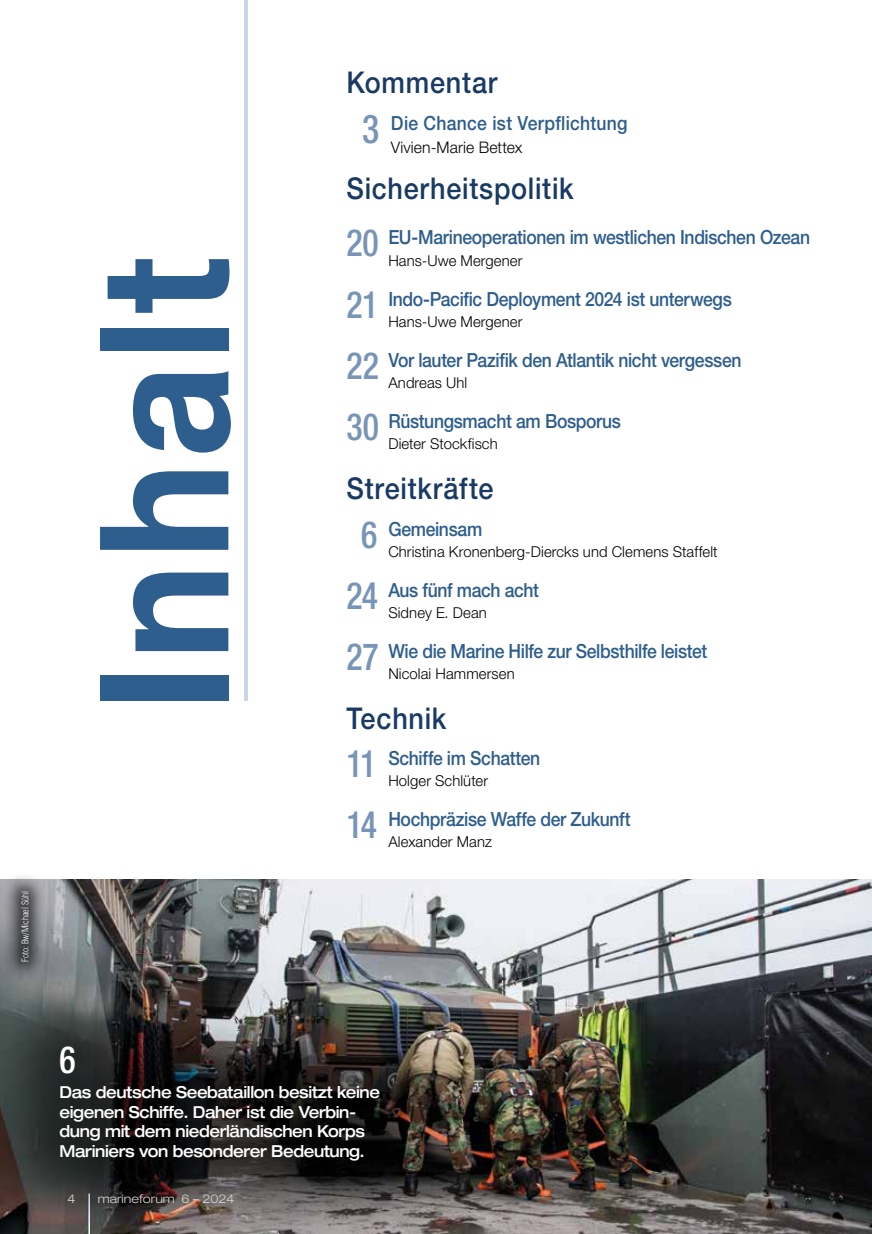
<style>
.page{position:relative;width:872px;height:1234px;background:#fff}
.page>*{position:absolute;margin:0;border:0;box-sizing:border-box;transform-origin:0 0}
.t1{font:700 179.7px "Helvetica Neue";letter-spacing:.03em;color:#2e5e8e;scale:.9 1}
.t2{font:500 condensed 37.5px "Helvetica Neue";color:#fff;scale:.9 1}
.t3{font:500 30px "Helvetica Neue";letter-spacing:.025em;color:#183a65;scale:.9 1}
.t4{font:500 19.5px "Helvetica Neue";letter-spacing:-.02em;color:#2e5e8e;scale:.9 1}
.t5{font:500 19.5px "Helvetica Neue";letter-spacing:.015em;color:#2e5e8e;scale:.9 1}
.t6{font:500 expanded 16.5px/19.5px "Helvetica Neue";letter-spacing:-.025em;color:#fff;scale:.9 1}
.t7{font:300 15.9px "Helvetica Neue";letter-spacing:.005em;color:#000}
.t8{font:300 15px "Helvetica Neue";letter-spacing:.005em;color:#000}
.t9{font:300 expanded 12px "Helvetica Neue";color:#fff}
.t10{font:300 condensed 9px "Helvetica";color:#fff}
.s1{font-stretch:condensed;font-size:39.75px;color:#7895b7}
.s2{font-stretch:condensed;font-size:37.5px;color:#7895b7}
.s3{font-family:"Helvetica Neue Light Ext SC800";font-weight:400;font-stretch:normal}
</style>
<div class="page">
<img style="left:0;top:879px;width:872px;height:354px">
<hr style="left:244px;top:0;width:4px;height:700px;background:#cbd6e4">
<div style="left:0;top:971px;width:454px;height:262px;background:#000;opacity:.52"></div>
<div style="left:1px;top:871px;width:47px;height:110px;background:#000;opacity:.75"></div>
<p class="t1" style="left:53px;top:712px;width:507px;rotate:-90deg">Inhalt</p>
<p class="t10" style="left:20px;top:962px;width:73px;rotate:-90deg">Foto: Bw/Michael Sühl</p>
<p class="t3" style="left:346px;top:64px;width:169px">Kommentar</p>
<p class="t5" style="left:362px;top:112px;width:296px"><span class="s1">3</span> Die Chance ist Verpflichtung</p>
<p class="t7" style="left:391px;top:137px;width:133px">Vivien-Marie Bettex</p>
<p class="t3" style="left:346px;top:170px;width:254px">Sicherheitspolitik</p>
<p class="t4" style="left:346px;top:225px;width:517px"><span class="s2">20</span> EU-Marineoperationen im westlichen Indischen Ozean</p>
<p class="t8" style="left:388px;top:252px;width:136px">Hans-Uwe Mergener</p>
<p class="t4" style="left:346px;top:287px;width:430px"><span class="s2">21</span> Indo-Pacific Deployment 2024 ist unterwegs</p>
<p class="t8" style="left:388px;top:313px;width:136px">Hans-Uwe Mergener</p>
<p class="t4" style="left:346px;top:348px;width:440px"><span class="s2">22</span> Vor lauter Pazifik den Atlantik nicht vergessen</p>
<p class="t8" style="left:388px;top:374px;width:80px">Andreas Uhl</p>
<p class="t4" style="left:346px;top:409px;width:307px"><span class="s2">30</span> Rüstungsmacht am Bosporus</p>
<p class="t8" style="left:388px;top:435px;width:111px">Dieter Stockfisch</p>
<p class="t3" style="left:346px;top:471px;width:165px">Streitkräfte</p>
<p class="t4" style="left:361px;top:517px;width:136px"><span class="s2">6</span> Gemeinsam</p>
<p class="t8" style="left:388px;top:542px;width:331px">Christina Kronenberg-Diercks und Clemens Staffelt</p>
<p class="t4" style="left:346px;top:578px;width:216px"><span class="s2">24</span> Aus fünf mach acht</p>
<p class="t8" style="left:388px;top:603px;width:100px">Sidney E. Dean</p>
<p class="t4" style="left:346px;top:639px;width:403px"><span class="s2">27</span> Wie die Marine Hilfe zur Selbsthilfe leistet</p>
<p class="t8" style="left:388px;top:664px;width:128px">Nicolai Hammersen</p>
<p class="t3" style="left:346px;top:700px;width:113px">Technik</p>
<p class="t4" style="left:346px;top:745px;width:217px"><span class="s2">11</span> Schiffe im Schatten</p>
<p class="t8" style="left:388px;top:771px;width:101px">Holger Schlüter</p>
<p class="t4" style="left:346px;top:806px;width:317px"><span class="s2">14</span> Hochpräzise Waffe der Zukunft</p>
<p class="t8" style="left:388px;top:832px;width:105px">Alexander Manz</p>
<p class="t2" style="left:60px;top:1037px;width:19px">6</p>
<p class="t6" style="left:60px;top:1081px;width:358px">Das deutsche Seebataillon besitzt keine eigenen Schiffe. Daher ist die Verbin&shy;dung mit dem niederländischen Korps Mariniers von besonderer Bedeutung.</p>
<p class="t9" style="left:67px;top:1190px;width:10px">4</p>
<p class="t9" style="left:98px;top:1191px;width:138px">marineforum <span class="s3">6</span> – 2024</p>
</div>
